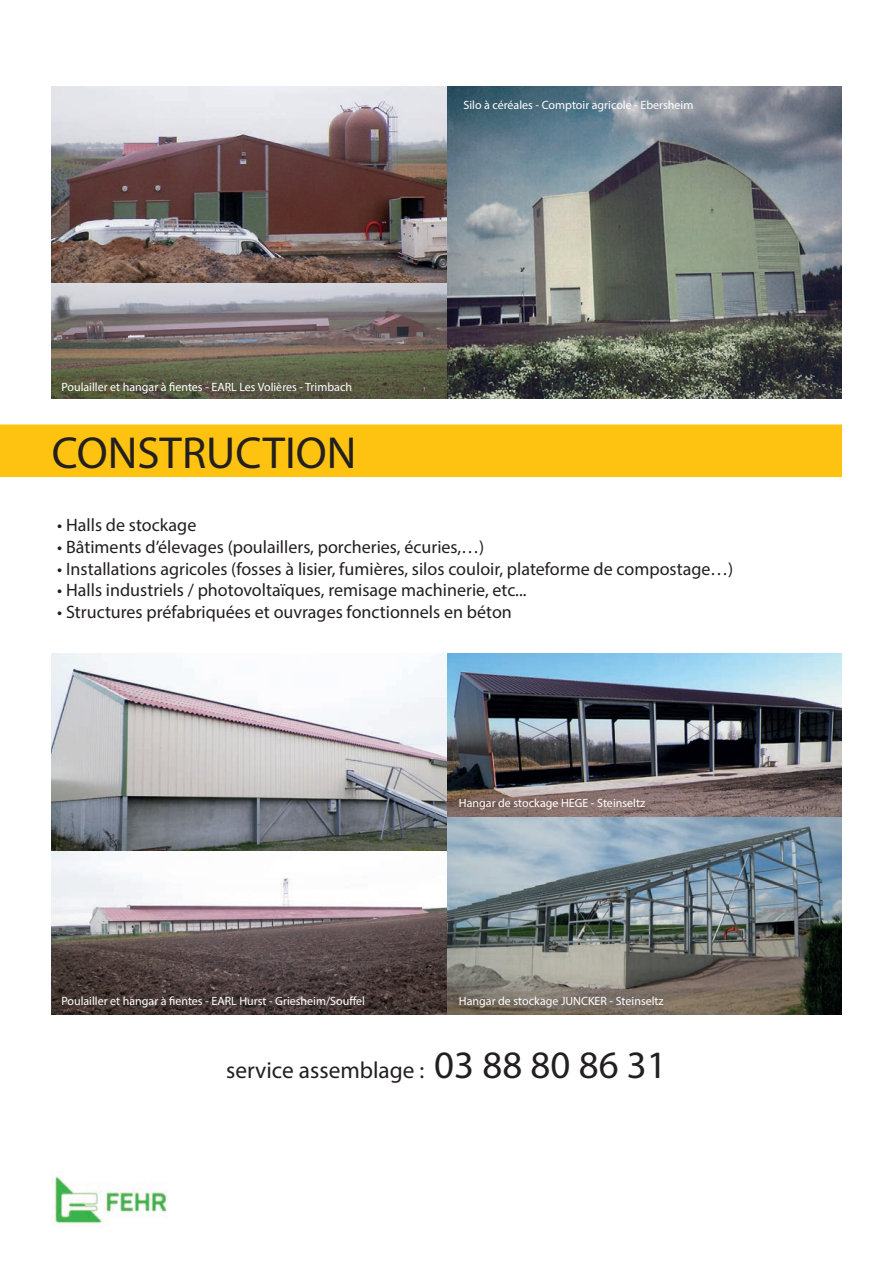
<style>
.page{position:relative;width:893px;height:1263px;background:#fff}
.page>*{position:absolute;margin:0;border:0;box-sizing:border-box;transform-origin:0 0}
.t1{font:45px "Myriad Pro";color:#231f20}
.t2{font:23.4px "Myriad Pro";color:#231f20}
.t3{font:18px "Myriad Pro";color:#231f20}
.t4{font:12px "Myriad Pro";color:#fff}
.s1{font-size:38.85px}
</style>
<div class="page">
<div style="left:0;top:424px;width:842px;height:53px;background:#fec210"></div>
<img style="left:52px;top:653px;width:789px;height:362px">
<img style="left:446px;top:653px;width:395px;height:164px">
<img style="left:52px;top:86px;width:789px;height:312px">
<img style="left:52px;top:1171px;width:115px;height:53px">
<p class="t4" style="left:61px;top:379px;width:292px">Poulailler et hangar à fientes - EARL Les Volières - Trimbach</p>
<h1 class="t1" style="left:52px;top:426px;width:306px">CONSTRUCTION</h1>
<p class="t4" style="left:463px;top:98px;width:231px">Silo à céréales - Comptoir agricole - Ebersheim</p>
<p class="t3" style="left:57px;top:514px;width:141px">• Halls de stockage</p>
<p class="t3" style="left:57px;top:536px;width:429px">• Bâtiments d’élevages (poulaillers, porcheries, écuries,…)</p>
<p class="t3" style="left:57px;top:557px;width:678px">• Installations agricoles (fosses à lisier, fumières, silos couloir, plateforme de compostage…)</p>
<p class="t3" style="left:57px;top:579px;width:471px">• Halls industriels / photovoltaïques, remisage machinerie, etc...</p>
<p class="t3" style="left:57px;top:600px;width:456px">• Structures préfabriquées et ouvrages fonctionnels en béton</p>
<p class="t4" style="left:61px;top:993px;width:305px">Poulailler et hangar à fientes - EARL Hurst - Griesheim/Souffel</p>
<p class="t4" style="left:459px;top:796px;width:188px">Hangar de stockage HEGE - Steinseltz</p>
<p class="t4" style="left:459px;top:993px;width:206px">Hangar de stockage JUNCKER - Steinseltz</p>
<p class="t2" style="left:226px;top:1056px;width:442px">service assemblage : <span class="s1">03 88 80 86 31</span></p>
</div>
